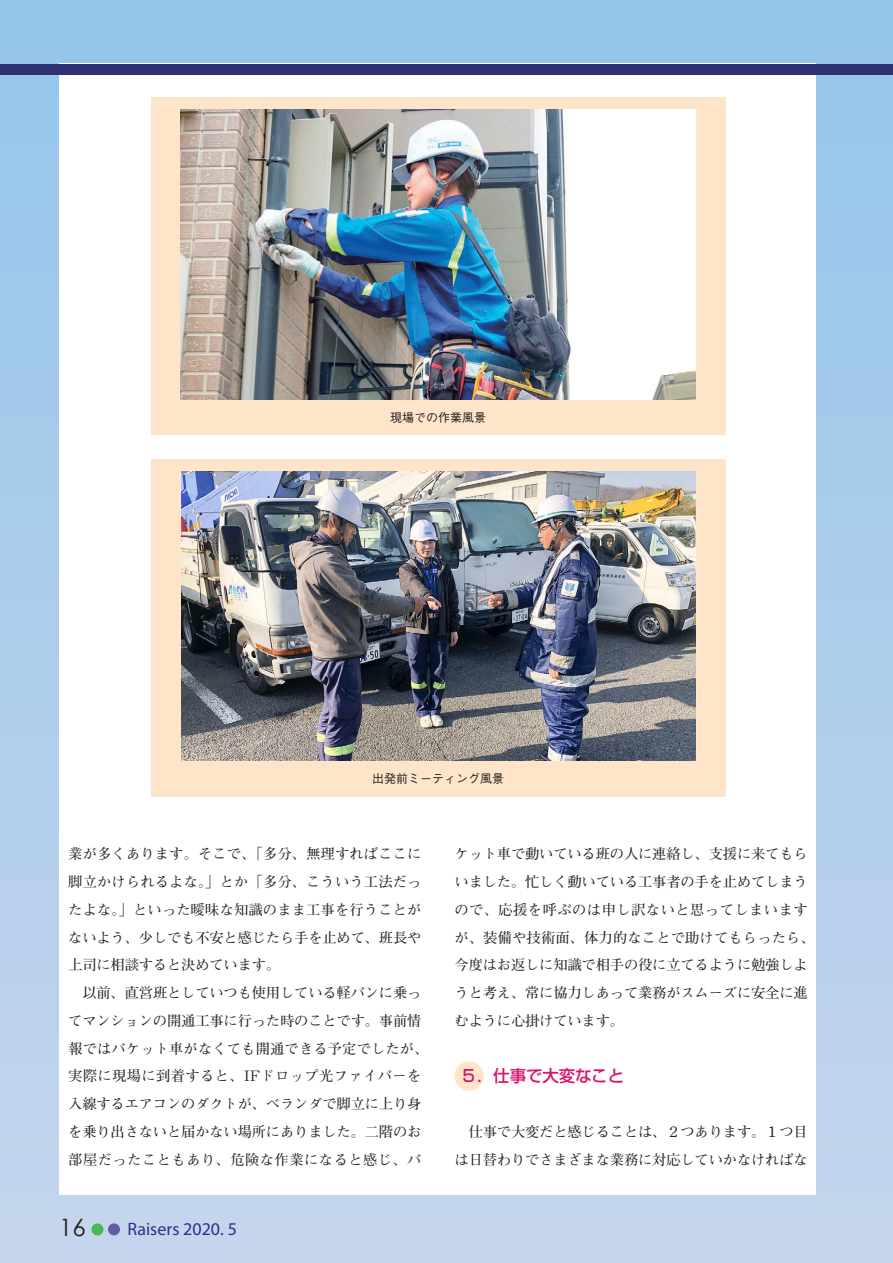
<style>
.page{position:relative;width:893px;height:1263px;background:#fff}
.page>*{position:absolute;margin:0;border:0;box-sizing:border-box;transform-origin:0 0}
.t1{font:24px "Century Gothic";color:#231f20}
.t2{font:18px "Myriad Pro";color:#2e3092}
.大見出し-1行{font:500 16.5px "Shin Go Pr 5";letter-spacing:-.01em;color:#d9136e}
.本文{font:700 14.25px/27.8px "Futo Min A101 Pr 5";letter-spacing:-.01em;color:#231f20}
.t3{font:500 12px "Gothic BBB Pr 5";color:#231f20}
</style>
<div class="page">
<div style="left:0;top:0;width:893px;height:1263px;background:linear-gradient(to bottom,#93c4ea,#c6d5ed)"></div>
<div style="left:60px;top:64px;width:756px;height:1131px;background:#fff"></div>
<div style="left:92px;top:1223px;width:12px;height:12px;background:#4ab84f;border-radius:50%"></div>
<div style="left:108px;top:1223px;width:12px;height:12px;background:#635ea3;border-radius:50%"></div>
<div style="left:0;top:64px;width:893px;height:10px;background:#303276"></div>
<div style="left:455px;top:1061px;width:29px;height:30px;background:#fee5ca;border-radius:50%"></div>
<div style="left:151px;top:98px;width:574px;height:337px;background:#fee5ca"></div>
<img style="left:181px;top:109px;width:514px;height:290px">
<div style="left:151px;top:459px;width:574px;height:337px;background:#fee5ca"></div>
<img style="left:182px;top:471px;width:513px;height:290px">
<p class="t3" style="left:390px;top:407px;width:97px">現場での作業風景</p>
<p class="t3" style="left:372px;top:769px;width:133px">出発前ミーティング風景</p>
<p class="本文" style="left:68px;top:839px;width:355px;text-align:justify">業が多くあります。そこで、「多分、無理すればここに脚立かけられるよな。」とか「多分、こういう工法だったよな。」といった曖昧な知識のまま工事を行うことがないよう、少しでも不安と感じたら手を止めて、班長や上司に相談すると決めています。</p>
<p class="本文" style="left:68px;top:978px;width:362px">　以前、直営班としていつも使用している軽バンに乗ってマンションの開通工事に行った時のことです。事前情報ではバケット車がなくても開通できる予定でしたが、実際に現場に到着すると、IFドロップ光ファイバーを入線するエアコンのダクトが、ベランダで脚立に上り身を乗り出さないと届かない場所にありました。二階のお部屋だったこともあり、危険な作業になると感じ、バ</p>
<h1 class="t1" style="left:59px;top:1210px;width:28px">16</h1>
<p class="t2" style="left:128px;top:1218px;width:111px">Raisers 2020. 5</p>
<p class="本文" style="left:455px;top:839px;width:362px">ケット車で動いている班の人に連絡し、支援に来てもらいました。忙しく動いている工事者の手を止めてしまうので、応援を呼ぶのは申し訳ないと思ってしまいますが、装備や技術面、体力的なことで助けてもらったら、今度はお返しに知識で相手の役に立てるように勉強しようと考え、常に協力しあって業務がスムーズに安全に進むように心掛けています。</p>
<p class="大見出し-1行" style="left:461px;top:1062px;width:165px">５．仕事で大変なこと</p>
<p class="本文" style="left:455px;top:1116px;width:355px">　仕事で大変だと感じることは、２つあります。１つ目は日替わりでさまざまな業務に対応していかなければな</p>
</div>
